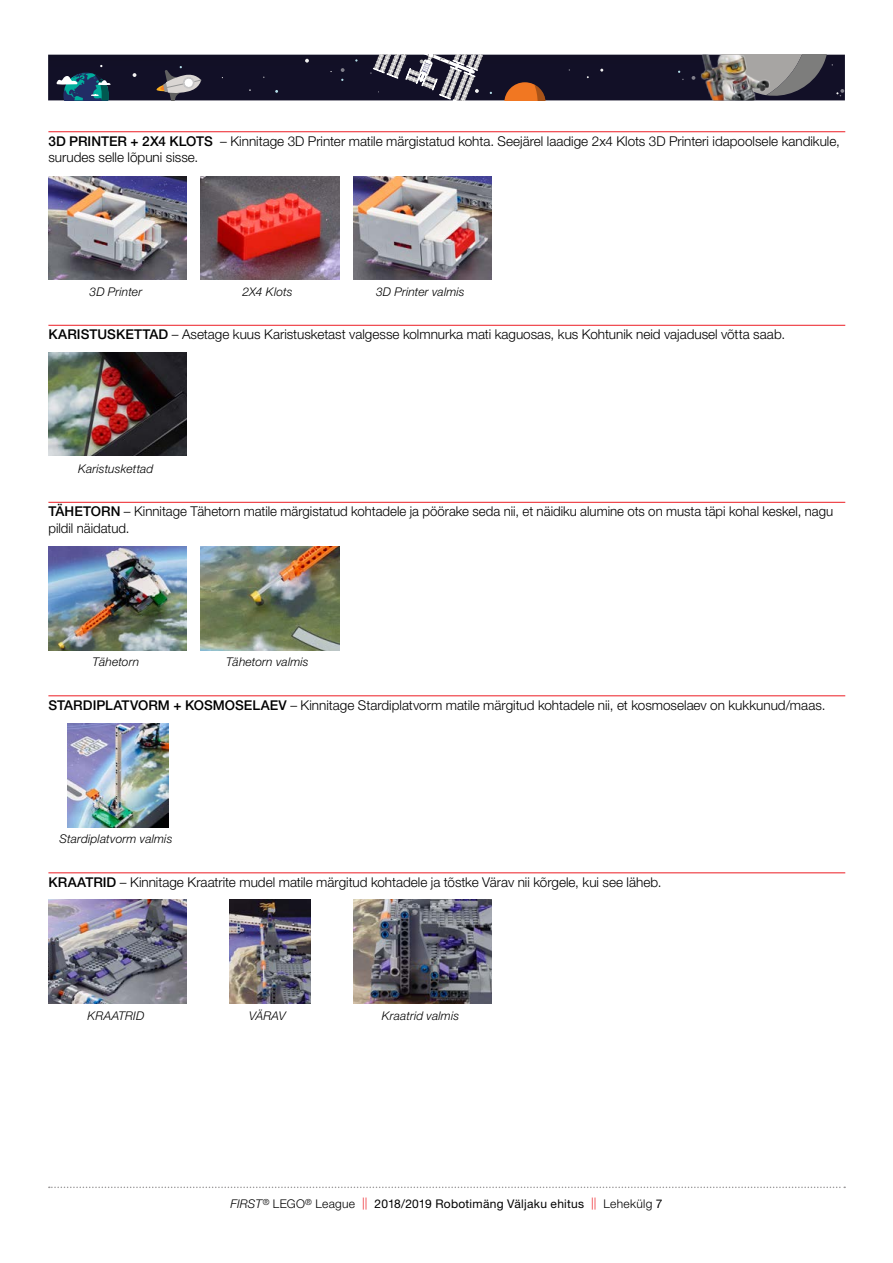
<style>
.page{position:relative;width:893px;height:1263px;background:#fff}
.page>*{position:absolute;margin:0;border:0;box-sizing:border-box;transform-origin:0 0}
.t1{font:300 13.5px/16.5px "Helvetica Neue";color:#000}
.t2{font:italic 300 12px "Helvetica Neue";letter-spacing:.01em;color:#000}
.t3{font:12px "Helvetica Neue";letter-spacing:.02em;color:#000}
.s1{font-weight:500}
.s2{font-weight:300;font-style:italic}
.s3{font-weight:300}
.s4{font-weight:300;color:#ed1d24}
</style>
<div class="page">
<svg style="left:49px;top:1186px;width:796px;height:2px"></svg>
<svg style="left:48px;top:54px;width:797px;height:47px;background:#302e40"></svg>
<img style="left:665px;top:55px;width:132px;height:45px">
<hr style="left:48px;top:131px;width:797px;height:1px;background:#ed1d24">
<hr style="left:48px;top:325px;width:797px;height:1px;background:#ed1d24">
<hr style="left:48px;top:502px;width:797px;height:1px;background:#ed1d24">
<hr style="left:48px;top:695px;width:797px;height:1px;background:#ed1d24">
<hr style="left:48px;top:872px;width:797px;height:1px;background:#ed1d24">
<img style="left:48px;top:176px;width:139px;height:104px">
<img style="left:48px;top:900px;width:139px;height:103px">
<img style="left:48px;top:546px;width:139px;height:104px">
<img style="left:67px;top:724px;width:101px;height:103px">
<img style="left:48px;top:352px;width:139px;height:104px">
<img style="left:201px;top:176px;width:138px;height:104px">
<img style="left:230px;top:900px;width:81px;height:103px">
<img style="left:201px;top:546px;width:138px;height:104px">
<img style="left:354px;top:176px;width:138px;height:104px">
<img style="left:354px;top:900px;width:138px;height:103px">
<p class="t1" style="left:48px;top:132px;width:793px"><span class="s1">3D PRINTER + 2X4 KLOTS</span> – Kinnitage 3D Printer matile märgistatud kohta. Seejärel laadige 2x4 Klots 3D Printeri idapoolsele kandikule, surudes selle lõpuni sisse.</p>
<p class="t2" style="left:90px;top:284px;width:54px">3D Printer</p>
<p class="t2" style="left:242px;top:284px;width:52px">2X4 Klots</p>
<p class="t2" style="left:376px;top:284px;width:90px">3D Printer valmis</p>
<p class="t1" style="left:48px;top:326px;width:738px"><span class="s1">KARISTUSKETTAD</span> – Asetage kuus Karistusketast valgesse kolmnurka mati kaguosas, kus Kohtunik neid vajadusel võtta saab.</p>
<p class="t2" style="left:78px;top:461px;width:77px">Karistuskettad</p>
<p class="t1" style="left:48px;top:503px;width:786px"><span class="s1">TÄHETORN</span> – Kinnitage Tähetorn matile märgistatud kohtadele ja pöörake seda nii, et näidiku alumine ots on musta täpi kohal keskel, nagu pildil näidatud.</p>
<p class="t2" style="left:93px;top:655px;width:48px">Tähetorn</p>
<p class="t2" style="left:226px;top:655px;width:84px">Tähetorn valmis</p>
<p class="t1" style="left:48px;top:696px;width:778px"><span class="s1">STARDIPLATVORM + KOSMOSELAEV</span> – Kinnitage Stardiplatvorm matile märgitud kohtadele nii, et kosmoselaev on kukkunud/maas.</p>
<p class="t2" style="left:59px;top:832px;width:115px">Stardiplatvorm valmis</p>
<p class="t1" style="left:48px;top:873px;width:615px"><span class="s1">KRAATRID</span> – Kinnitage Kraatrite mudel matile märgitud kohtadele ja tõstke Värav nii kõrgele, kui see läheb.</p>
<p class="t2" style="left:88px;top:1009px;width:58px">KRAATRID</p>
<p class="t2" style="left:249px;top:1009px;width:38px">VÄRAV</p>
<p class="t2" style="left:382px;top:1009px;width:79px">Kraatrid valmis</p>
<p class="t3" style="left:230px;top:1197px;width:434px"><span class="s2">FIRST</span><sup>®</sup> <span class="s3">LEGO</span><sup>®</sup> <span class="s3">League</span> <span class="s4">||</span> 2018/2019 Robotimäng Väljaku ehitus <span class="s4">||</span> <span class="s3">Lehekülg</span> 7</p>
</div>
